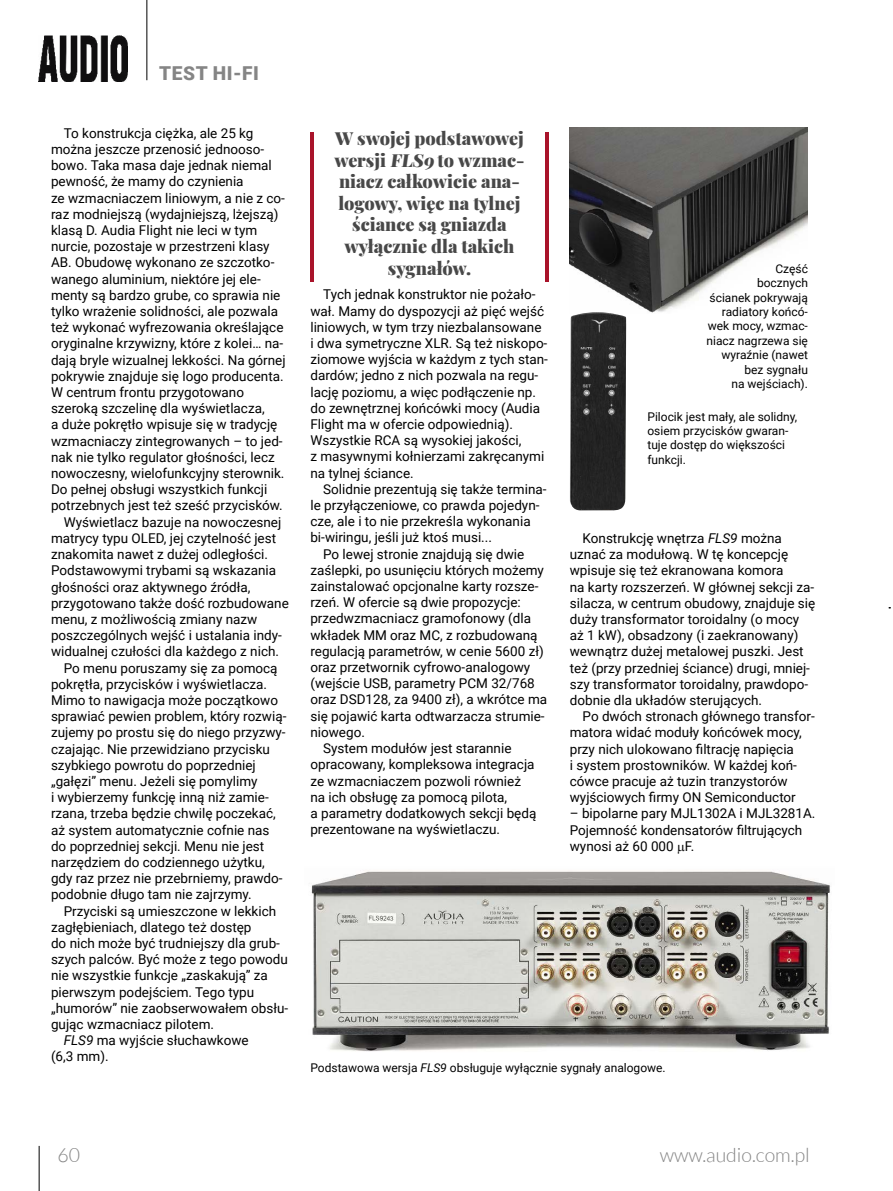
<style>
.page{position:relative;width:893px;height:1191px;background:#fff}
.page>*{position:absolute;margin:0;border:0;box-sizing:border-box;transform-origin:0 0}
.t1{font:300 19.5px "Lato";color:#858585}
.t2{font:900 19.2px "Roboto";letter-spacing:.035em;color:#858585}
.t3{font:900 18px/21.6px "Playfair Display";color:#484848;text-align:center}
.t4{font:13.5px/16.2px "Roboto";color:#000}
.t5{font:12px/14.4px "Roboto";color:#000;text-align:right}
.s1{font-style:italic}
</style>
<div class="page">
<hr style="left:147px;top:0;width:1px;height:80px;background:#000">
<img style="left:39px;top:35px;width:89px;height:46px">
<hr style="left:39px;top:1145px;width:1px;height:46px;background:#000">
<img style="left:570px;top:128px;width:238px;height:185px">
<hr style="left:310px;top:132px;width:4px;height:149px;background:#a9132a">
<hr style="left:545px;top:132px;width:4px;height:149px;background:#a9132a">
<img style="left:570px;top:312px;width:56px;height:199px">
<img style="left:311px;top:870px;width:519px;height:182px">
<h2 class="t2" style="left:159px;top:60px;width:101px">TEST HI-FI</h2>
<p class="t4" style="left:64px;top:124px;width:191px">To konstrukcja ciężka, ale 25 kg</p>
<p class="t4" style="left:51px;top:140px;width:215px">można jeszcze przenosić jednooso-</p>
<p class="t4" style="left:51px;top:157px;width:222px">bowo. Taka masa daje jednak niemal</p>
<p class="t4" style="left:51px;top:173px;width:194px">pewność, że mamy do czynienia</p>
<p class="t4" style="left:51px;top:189px;width:235px">ze wzmacniaczem liniowym, a nie z co-</p>
<p class="t4" style="left:51px;top:205px;width:229px">raz modniejszą (wydajniejszą, lżejszą)</p>
<p class="t4" style="left:51px;top:221px;width:208px">klasą D. Audia Flight nie leci w tym</p>
<p class="t4" style="left:51px;top:238px;width:220px">nurcie, pozostaje w przestrzeni klasy</p>
<p class="t4" style="left:51px;top:254px;width:225px">AB. Obudowę wykonano ze szczotko-</p>
<p class="t4" style="left:51px;top:270px;width:211px">wanego aluminium, niektóre jej ele-</p>
<p class="t4" style="left:51px;top:286px;width:231px">menty są bardzo grube, co sprawia nie</p>
<p class="t4" style="left:51px;top:302px;width:229px">tylko wrażenie solidności, ale pozwala</p>
<p class="t4" style="left:51px;top:319px;width:234px">też wykonać wyfrezowania określające</p>
<p class="t4" style="left:51px;top:335px;width:234px">oryginalne krzywizny, które z kolei… na-</p>
<p class="t4" style="left:51px;top:351px;width:236px">dają bryle wizualnej lekkości. Na górnej</p>
<p class="t4" style="left:51px;top:367px;width:234px">pokrywie znajduje się logo producenta.</p>
<p class="t4" style="left:51px;top:383px;width:195px">W centrum frontu przygotowano</p>
<p class="t4" style="left:51px;top:400px;width:215px">szeroką szczelinę dla wyświetlacza,</p>
<p class="t4" style="left:51px;top:416px;width:228px">a duże pokrętło wpisuje się w tradycję</p>
<p class="t4" style="left:51px;top:432px;width:233px">wzmacniaczy zintegrowanych – to jed-</p>
<p class="t4" style="left:51px;top:448px;width:225px">nak nie tylko regulator głośności, lecz</p>
<p class="t4" style="left:51px;top:464px;width:235px">nowoczesny, wielofunkcyjny sterownik.</p>
<p class="t4" style="left:51px;top:481px;width:218px">Do pełnej obsługi wszystkich funkcji</p>
<p class="t4" style="left:51px;top:497px;width:233px">potrzebnych jest też sześć przycisków.</p>
<p class="t4" style="left:64px;top:513px;width:219px">Wyświetlacz bazuje na nowoczesnej</p>
<p class="t4" style="left:51px;top:529px;width:227px">matrycy typu OLED, jej czytelność jest</p>
<p class="t4" style="left:51px;top:545px;width:218px">znakomita nawet z dużej odległości.</p>
<p class="t4" style="left:51px;top:562px;width:227px">Podstawowymi trybami są wskazania</p>
<p class="t4" style="left:51px;top:578px;width:201px">głośności oraz aktywnego źródła,</p>
<p class="t4" style="left:51px;top:594px;width:239px">przygotowano także dość rozbudowane</p>
<p class="t4" style="left:51px;top:610px;width:208px">menu, z możliwością zmiany nazw</p>
<p class="t4" style="left:51px;top:626px;width:232px">poszczególnych wejść i ustalania indy-</p>
<p class="t4" style="left:51px;top:643px;width:230px">widualnej czułości dla każdego z nich.</p>
<p class="t4" style="left:64px;top:659px;width:215px">Po menu poruszamy się za pomocą</p>
<p class="t4" style="left:51px;top:675px;width:217px">pokrętła, przycisków i wyświetlacza.</p>
<p class="t4" style="left:51px;top:691px;width:229px">Mimo to nawigacja może początkowo</p>
<p class="t4" style="left:51px;top:707px;width:237px">sprawiać pewien problem, który rozwią-</p>
<p class="t4" style="left:51px;top:724px;width:236px">zujemy po prostu się do niego przyzwy-</p>
<p class="t4" style="left:51px;top:740px;width:221px">czajając. Nie przewidziano przycisku</p>
<p class="t4" style="left:51px;top:756px;width:206px">szybkiego powrotu do poprzedniej</p>
<p class="t4" style="left:51px;top:772px;width:208px">„gałęzi” menu. Jeżeli się pomylimy</p>
<p class="t4" style="left:51px;top:788px;width:219px">i wybierzemy funkcję inną niż zamie-</p>
<p class="t4" style="left:51px;top:805px;width:226px">rzana, trzeba będzie chwilę poczekać,</p>
<p class="t4" style="left:51px;top:821px;width:220px">aż system automatycznie cofnie nas</p>
<p class="t4" style="left:51px;top:837px;width:215px">do poprzedniej sekcji. Menu nie jest</p>
<p class="t4" style="left:51px;top:853px;width:215px">narzędziem do codziennego użytku,</p>
<p class="t4" style="left:51px;top:869px;width:233px">gdy raz przez nie przebrniemy, prawdo-</p>
<p class="t4" style="left:51px;top:886px;width:202px">podobnie długo tam nie zajrzymy.</p>
<p class="t4" style="left:64px;top:902px;width:214px">Przyciski są umieszczone w lekkich</p>
<p class="t4" style="left:51px;top:918px;width:202px">zagłębieniach, dlatego też dostęp</p>
<p class="t4" style="left:51px;top:934px;width:230px">do nich może być trudniejszy dla grub-</p>
<p class="t4" style="left:51px;top:950px;width:238px">szych palców. Być może z tego powodu</p>
<p class="t4" style="left:51px;top:967px;width:218px">nie wszystkie funkcje „zaskakują” za</p>
<p class="t4" style="left:51px;top:983px;width:205px">pierwszym podejściem. Tego typu</p>
<p class="t4" style="left:51px;top:999px;width:239px">„humorów” nie zaobserwowałem obsłu-</p>
<p class="t4" style="left:51px;top:1015px;width:165px">gując wzmacniacz pilotem.</p>
<p class="t4" style="left:64px;top:1031px;width:186px"><span class="s1">FLS9</span> ma wyjście słuchawkowe</p>
<p class="t4" style="left:51px;top:1048px;width:59px">(6,3 mm).</p>
<h3 class="t3" style="left:334px;top:126px;width:192px">W swojej podstawowej wersji FLS9 to wzmac&shy;niacz całkowicie ana&shy;logowy, więc na tylnej ściance są gniazda wyłącznie dla takich sygnałów.</h3>
<p class="t4" style="left:310px;top:286px;width:239px;text-indent:13px">Tych jednak konstruktor nie pożało&shy;wał. Mamy do dyspozycji aż pięć wejść liniowych, w tym trzy niezbalansowane i dwa symetryczne XLR. Są też niskopo&shy;ziomowe wyjścia w każdym z tych stan&shy;dardów; jedno z nich pozwala na regu&shy;lację poziomu, a więc podłączenie np. do zewnętrznej końcówki mocy (Audia Flight ma w ofercie odpowiednią).<br>Wszystkie RCA są wysokiej jakości,<br>z masywnymi kołnierzami zakręcanymi na tylnej ściance.</p>
<p class="t4" style="left:323px;top:480px;width:225px">Solidnie prezentują się także termina-</p>
<p class="t4" style="left:310px;top:496px;width:231px">le przyłączeniowe, co prawda pojedyn-</p>
<p class="t4" style="left:310px;top:513px;width:222px">cze, ale i to nie przekreśla wykonania</p>
<p class="t4" style="left:310px;top:529px;width:183px">bi-wiringu, jeśli już ktoś musi...</p>
<p class="t4" style="left:323px;top:545px;width:203px">Po lewej stronie znajdują się dwie</p>
<p class="t4" style="left:310px;top:561px;width:235px">zaślepki, po usunięciu których możemy</p>
<p class="t4" style="left:310px;top:577px;width:229px">zainstalować opcjonalne karty rozsze-</p>
<p class="t4" style="left:310px;top:594px;width:212px">rzeń. W ofercie są dwie propozycje:</p>
<p class="t4" style="left:310px;top:610px;width:222px">przedwzmacniacz gramofonowy (dla</p>
<p class="t4" style="left:310px;top:626px;width:229px">wkładek MM oraz MC, z rozbudowaną</p>
<p class="t4" style="left:310px;top:642px;width:235px">regulacją parametrów, w cenie 5600 zł)</p>
<p class="t4" style="left:310px;top:658px;width:221px">oraz przetwornik cyfrowo-analogowy</p>
<p class="t4" style="left:310px;top:675px;width:226px">(wejście USB, parametry PCM 32/768</p>
<p class="t4" style="left:310px;top:691px;width:238px">oraz DSD128, za 9400 zł), a wkrótce ma</p>
<p class="t4" style="left:310px;top:707px;width:236px">się pojawić karta odtwarzacza strumie-</p>
<p class="t4" style="left:310px;top:723px;width:56px">niowego.</p>
<p class="t4" style="left:323px;top:739px;width:190px">System modułów jest starannie</p>
<p class="t4" style="left:310px;top:756px;width:226px">opracowany, kompleksowa integracja</p>
<p class="t4" style="left:310px;top:772px;width:212px">ze wzmacniaczem pozwoli również</p>
<p class="t4" style="left:310px;top:788px;width:198px">na ich obsługę za pomocą pilota,</p>
<p class="t4" style="left:310px;top:804px;width:227px">a parametry dodatkowych sekcji będą</p>
<p class="t4" style="left:310px;top:820px;width:191px">prezentowane na wyświetlaczu.</p>
<p class="t5" style="left:707px;top:261px;width:103px">Część<br>bocznych<br>ścianek pokrywają radiatory końcó&shy;wek mocy, wzmac&shy;niacz nagrzewa się wyraźnie (nawet bez sygnału<br>na wejściach).</p>
<p class="t5" style="left:647px;top:408px;width:151px;text-align:left">Pilocik jest mały, ale solidny, osiem przycisków gwaran&shy;tuje dostęp do większości funkcji.</p>
<p class="t4" style="left:570px;top:529px;width:247px;text-indent:13px">Konstrukcję wnętrza <span class="s1">FLS9</span> można uznać za modułową. W tę koncepcję wpisuje się też ekranowana komora<br>na karty rozszerzeń. W głównej sekcji za&shy;silacza, w centrum obudowy, znajduje się duży transformator toroidalny (o mocy aż 1 kW), obsadzony (i zaekranowany) wewnątrz dużej metalowej puszki. Jest też (przy przedniej ściance) drugi, mniej&shy;szy transformator toroidalny, prawdopo&shy;dobnie dla układów sterujących.</p>
<p class="t4" style="left:570px;top:707px;width:247px;text-indent:13px">Po dwóch stronach głównego transfor&shy;matora widać moduły końcówek mocy, przy nich ulokowano filtrację napięcia<br>i system prostowników. W każdej koń&shy;cówce pracuje aż tuzin tranzystorów wyjściowych firmy ON Semiconductor</p>
<p class="t4" style="left:570px;top:805px;width:247px">– bipolarne pary MJL1302A i MJL3281A.<br>Pojemność kondensatorów filtrujących wynosi aż 60 000 F.</p>
<p class="t5" style="left:310px;top:1060px;width:357px">Podstawowa wersja <span class="s1">FLS9</span> obsługuje wyłącznie sygnały analogowe.</p>
<h1 class="t1" style="left:57px;top:1144px;width:24px">60</h1>
<h1 class="t1" style="left:660px;top:1144px;width:151px">www.audio.com.pl</h1>
</div>
